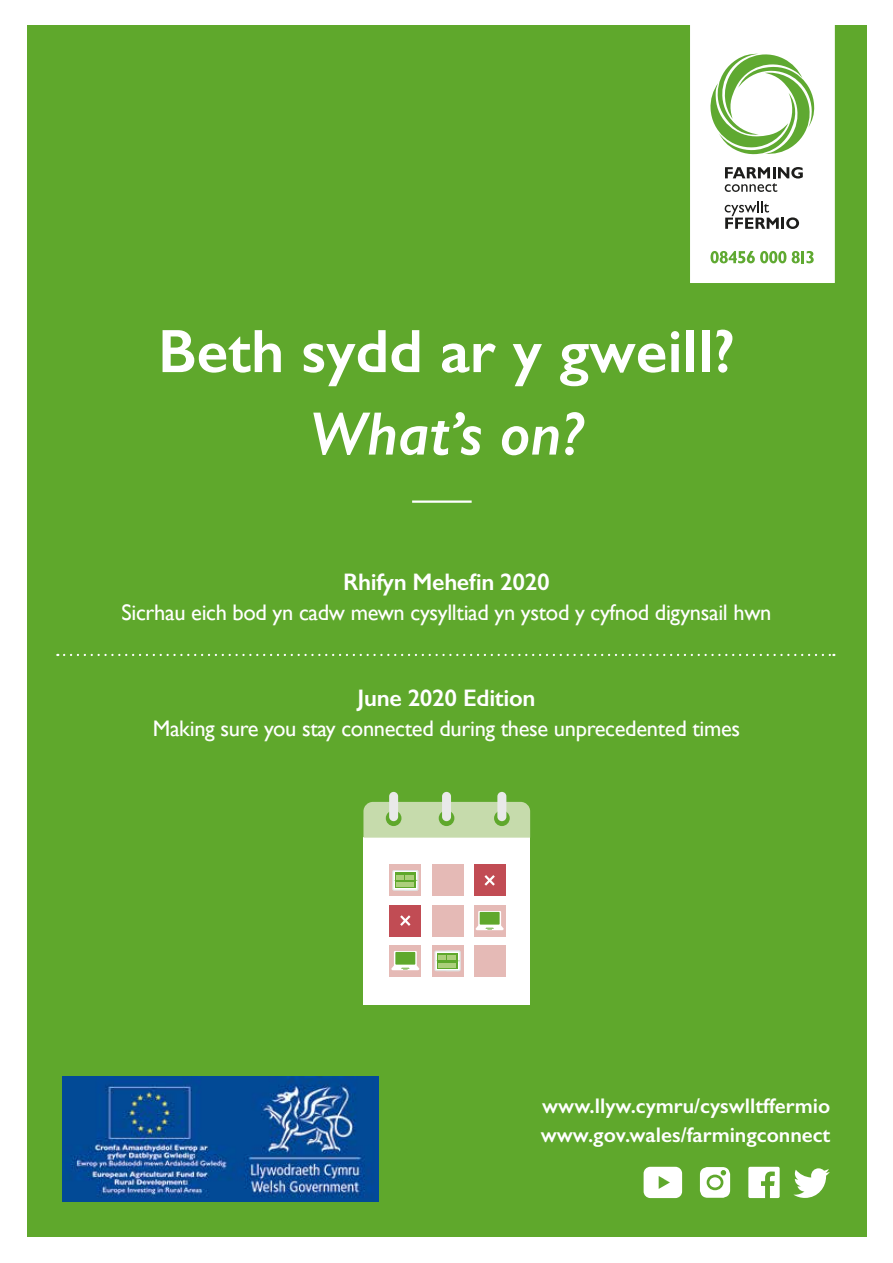
<style>
.page{position:relative;width:893px;height:1263px;background:#fff}
.page>*{position:absolute;margin:0;border:0;box-sizing:border-box;transform-origin:0 0}
.t1{font:600 61.5px "Gill Sans";color:#fff}
.t2{font:italic 600 61.5px "Gill Sans";color:#fff}
.t3{font:600 24px "Gill Sans";letter-spacing:-.015em;color:#fff}
.t4{font:22.5px "Gill Sans";letter-spacing:-.015em;color:#fff}
.t5{font:600 21.3px "Gill Sans";color:#fff}
</style>
<div class="page">
<div style="left:27px;top:26px;width:839px;height:1211px;background:#5fa82c"></div>
<img style="left:63px;top:1076px;width:315px;height:125px">
<div style="left:363px;top:838px;width:167px;height:167px;background:#fff"></div>
<div style="left:363px;top:802px;width:167px;height:36px;background:#c6dbac"></div>
<svg style="left:494px;top:810px;width:16px;height:16px"></svg>
<div style="left:497px;top:792px;width:9px;height:29px;background:#e9e9e9;border-radius:4px"></div>
<div style="left:439px;top:810px;width:15px;height:16px;background:#5fa82c;border-radius:50%"></div>
<div style="left:442px;top:792px;width:9px;height:29px;background:#e9e9e9;border-radius:4px"></div>
<svg style="left:386px;top:810px;width:15px;height:16px"></svg>
<div style="left:389px;top:792px;width:9px;height:29px;background:#e9e9e9;border-radius:4px"></div>
<div style="left:474px;top:864px;width:31px;height:32px;background:#c14c54"></div>
<div style="left:432px;top:864px;width:31px;height:32px;background:#e5bab6"></div>
<div style="left:389px;top:864px;width:32px;height:32px;background:#e5bab6"></div>
<svg style="left:474px;top:905px;width:31px;height:31px"></svg>
<div style="left:432px;top:905px;width:31px;height:31px;background:#e5bab6"></div>
<div style="left:389px;top:905px;width:32px;height:31px;background:#c14c54"></div>
<div style="left:474px;top:945px;width:31px;height:32px;background:#e5bab6"></div>
<div style="left:432px;top:945px;width:31px;height:32px;background:#e5bab6"></div>
<div style="left:389px;top:945px;width:32px;height:32px;background:#e5bab6"></div>
<div style="left:392px;top:870px;width:26px;height:21px;border:1px solid #e1e1e1"></div>
<div style="left:434px;top:950px;width:27px;height:21px;border:1px solid #e1e1e1"></div>
<svg style="left:436px;top:950px;width:25px;height:22px"></svg>
<svg style="left:391px;top:951px;width:28px;height:19px"></svg>
<svg style="left:394px;top:869px;width:110px;height:61px"></svg>
<hr style="left:412px;top:500px;width:60px;height:3px;background:#fff">
<svg style="left:64px;top:654px;width:770px;height:2px"></svg>
<div style="left:690px;top:3px;width:145px;height:280px;background:#fff;border:1px solid #fff"></div>
<svg style="left:710px;top:54px;width:104px;height:101px"></svg>
<svg style="left:725px;top:201px;width:74px;height:28px"></svg>
<svg style="left:725px;top:167px;width:78px;height:25px"></svg>
<svg style="left:710px;top:251px;width:76px;height:12px"></svg>
<svg style="left:792px;top:251px;width:22px;height:12px"></svg>
<div style="left:700px;top:1167px;width:30px;height:31px;background:#fff;border-radius:8px"></div>
<div style="left:707px;top:1174px;width:16px;height:16px;border:3px solid #5fa82c;border-radius:50%"></div>
<svg style="left:721px;top:1170px;width:5px;height:5px"></svg>
<svg style="left:793px;top:1168px;width:37px;height:30px"></svg>
<svg style="left:748px;top:1167px;width:32px;height:31px"></svg>
<svg style="left:644px;top:1167px;width:38px;height:31px"></svg>
<h1 class="t1" style="left:158px;top:314px;width:579px">Beth sydd ar y gweill?</h1>
<h1 class="t2" style="left:310px;top:397px;width:275px">What’s on?</h1>
<p class="t3" style="left:343px;top:568px;width:208px">Rhifyn Mehefin 2020</p>
<p class="t4" style="left:122px;top:600px;width:651px">Sicrhau eich bod yn cadw mewn cysylltiad yn ystod y cyfnod digynsail hwn</p>
<p class="t3" style="left:358px;top:683px;width:179px">June 2020 Edition</p>
<p class="t4" style="left:153px;top:715px;width:589px">Making sure you stay connected during these unprecedented times</p>
<p class="t5" style="left:542px;top:1093px;width:289px">www.llyw.cymru/cyswlltffermio</p>
<p class="t5" style="left:541px;top:1122px;width:291px">www.gov.wales/farmingconnect</p>
</div>
